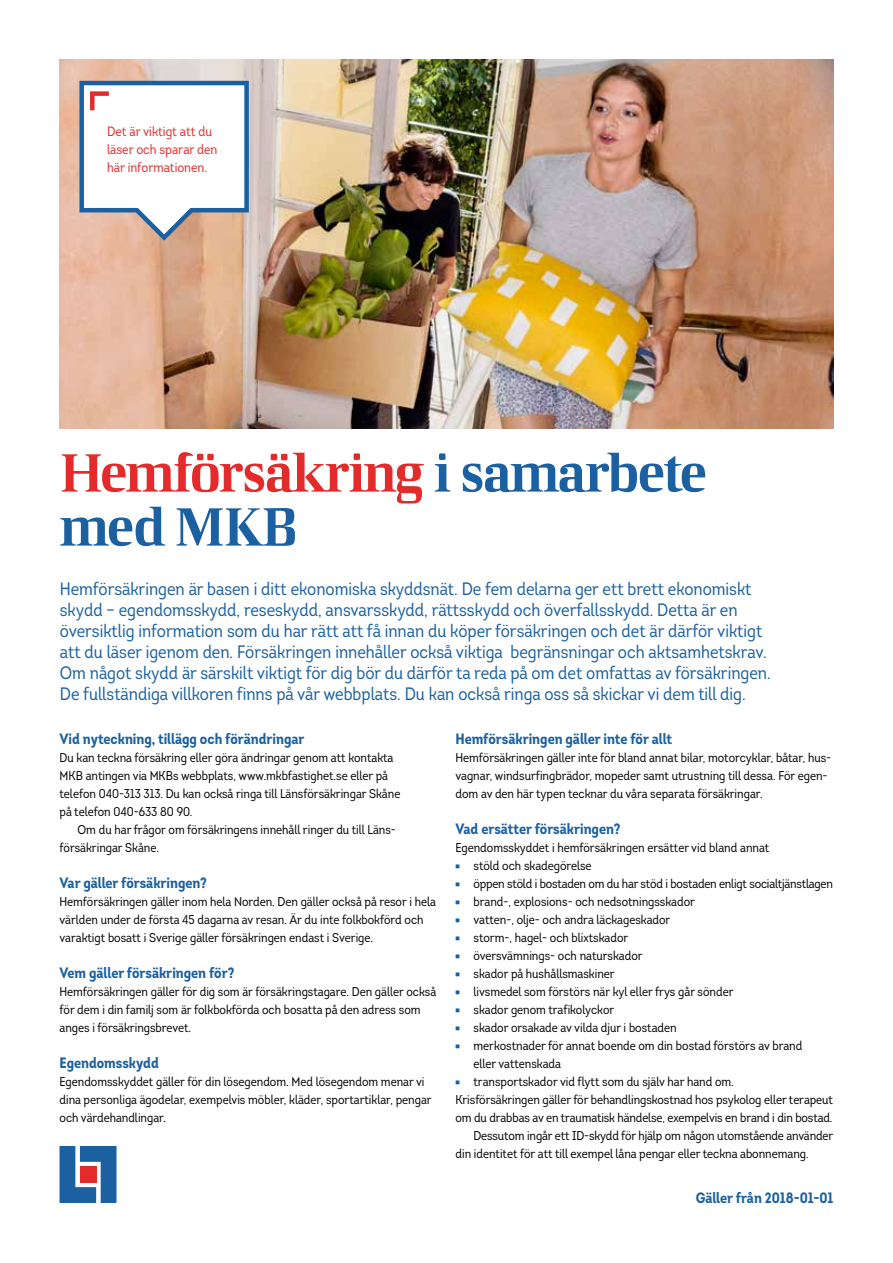
<style>
.page{position:relative;width:893px;height:1263px;background:#fff}
.page>*{position:absolute;margin:0;border:0;box-sizing:border-box;transform-origin:0 0}
.t1{font:54px/54px "LF Rubrik";letter-spacing:-.035em;color:#1b60a0}
.t2{font:18px/21px "Intro Cond";color:#1b60a0}
.t3{font:700 15px "Intro Cond";color:#1b60a0}
.t4{font:13.5px/18px "Intro Cond";color:#e42b2b}
.t5{font:12.75px/18px "Intro Cond";color:#000}
.s1{color:#e42b2b}
.s2{font-family:"LF Rubrik";color:#1b60a0}
</style>
<div class="page">
<svg style="left:60px;top:1146px;width:57px;height:57px;background:#447baf"></svg>
<div style="left:80px;top:1166px;width:16px;height:16px;background:#e42b2b"></div>
<img style="left:60px;top:60px;width:773px;height:369px">
<svg style="left:79px;top:81px;width:170px;height:160px"></svg>
<p class="t4" style="left:107px;top:122px;width:112px">Det är viktigt att du läser och sparar den här informationen.</p>
<h1 class="t1" style="left:60px;top:445px;width:648px"><span class="s1">Hemförsäkring</span> i samarbete med MKB</h1>
<p class="t2" style="left:60px;top:578px;width:712px">Hemförsäkringen är basen i ditt ekonomiska skyddsnät. De fem delarna ger ett brett ekonomiskt skydd – egendomsskydd, reseskydd, ansvarsskydd, rättsskydd och överfallsskydd. Detta är en översiktlig information som du har rätt att få innan du köper försäkringen och det är därför viktigt att du läser igenom den. Försäkringen innehåller också viktiga begränsningar och aktsamhetskrav.<br>Om något skydd är särskilt viktigt för dig bör du därför ta reda på om det omfattas av försäkringen.<br>De fullständiga villkoren finns på vår webbplats. Du kan också ringa oss så skickar vi dem till dig.</p>
<p class="t3" style="left:455px;top:729px;width:218px">Hemförsäkringen gäller inte för allt</p>
<p class="t5" style="left:455px;top:748px;width:377px">Hemförsäkringen gäller inte för bland annat bilar, motorcyklar, båtar, hus&shy;vagnar, windsurfingbrädor, mopeder samt utrustning till dessa. För egen&shy;dom av den här typen tecknar du våra separata försäkringar.</p>
<p class="t3" style="left:455px;top:819px;width:166px">Vad ersätter försäkringen?</p>
<p class="t5" style="left:455px;top:838px;width:315px">Egendomsskyddet i hemförsäkringen ersätter vid bland annat</p>
<p class="t5" style="left:455px;top:856px;width:138px"><span class="s2">•</span> stöld och skadegörelse</p>
<p class="t5" style="left:455px;top:874px;width:379px"><span class="s2">•</span> öppen stöld i bostaden om du har stöd i bostaden enligt socialtjänstlagen</p>
<p class="t5" style="left:455px;top:892px;width:241px"><span class="s2">•</span> brand-, explosions- och nedsotningsskador</p>
<p class="t5" style="left:455px;top:910px;width:216px"><span class="s2">•</span> vatten-, olje- och andra läckageskador</p>
<p class="t5" style="left:455px;top:928px;width:174px"><span class="s2">•</span> storm-, hagel- och blixtskador</p>
<p class="t5" style="left:455px;top:946px;width:189px"><span class="s2">•</span> översvämnings- och naturskador</p>
<p class="t5" style="left:455px;top:964px;width:161px"><span class="s2">•</span> skador på hushållsmaskiner</p>
<p class="t5" style="left:455px;top:982px;width:279px"><span class="s2">•</span> livsmedel som förstörs när kyl eller frys går sönder</p>
<p class="t5" style="left:455px;top:1000px;width:160px"><span class="s2">•</span> skador genom trafikolyckor</p>
<p class="t5" style="left:455px;top:1018px;width:223px"><span class="s2">•</span> skador orsakade av vilda djur i bostaden</p>
<p class="t5" style="left:473px;top:1036px;width:330px;text-indent:-18px"><span class="s2">•</span> merkostnader för annat boende om din bostad förstörs av brand eller vattenskada</p>
<p class="t5" style="left:455px;top:1072px;width:280px"><span class="s2">•</span> transportskador vid flytt som du själv har hand om.</p>
<p class="t5" style="left:455px;top:1090px;width:379px">Krisförsäkringen gäller för behandlingskostnad hos psykolog eller terapeut</p>
<p class="t5" style="left:455px;top:1108px;width:378px">om du drabbas av en traumatisk händelse, exempelvis en brand i din bostad.</p>
<p class="t5" style="left:473px;top:1126px;width:361px">Dessutom ingår ett ID-skydd för hjälp om någon utomstående använder</p>
<p class="t5" style="left:455px;top:1144px;width:355px">din identitet för att till exempel låna pengar eller teckna abonnemang.</p>
<p class="t3" style="left:60px;top:729px;width:246px">Vid nyteckning, tillägg och förändringar</p>
<p class="t5" style="left:60px;top:748px;width:342px">Du kan teckna försäkring eller göra ändringar genom att kontakta MKB antingen via MKBs webbplats, www.mkbfastighet.se eller på telefon 040-313 313. Du kan också ringa till Länsförsäkringar Skåne på telefon 040-633 80 90.</p>
<p class="t5" style="left:60px;top:820px;width:336px;text-indent:18px">Om du har frågor om försäkringens innehåll ringer du till Läns&shy;försäkringar Skåne.</p>
<p class="t3" style="left:60px;top:873px;width:149px">Var gäller försäkringen?</p>
<p class="t5" style="left:60px;top:892px;width:378px">Hemförsäkringen gäller inom hela Norden. Den gäller också på resor i hela världen under de första 45 dagarna av resan. Är du inte folkbokförd och varaktigt bosatt i Sverige gäller försäkringen endast i Sverige.</p>
<p class="t3" style="left:60px;top:963px;width:176px">Vem gäller försäkringen för?</p>
<p class="t5" style="left:60px;top:982px;width:378px">Hemförsäkringen gäller för dig som är försäkringstagare. Den gäller också för dem i din familj som är folkbokförda och bosatta på den adress som anges i försäkringsbrevet.</p>
<p class="t3" style="left:60px;top:1053px;width:101px">Egendomsskydd</p>
<p class="t5" style="left:60px;top:1072px;width:374px">Egendomsskyddet gäller för din lösegendom. Med lösegendom menar vi dina personliga ägodelar, exempelvis möbler, kläder, sportartiklar, pengar och värdehandlingar.</p>
<p class="t3" style="left:696px;top:1188px;width:139px">Gäller från 2018-01-01</p>
</div>
